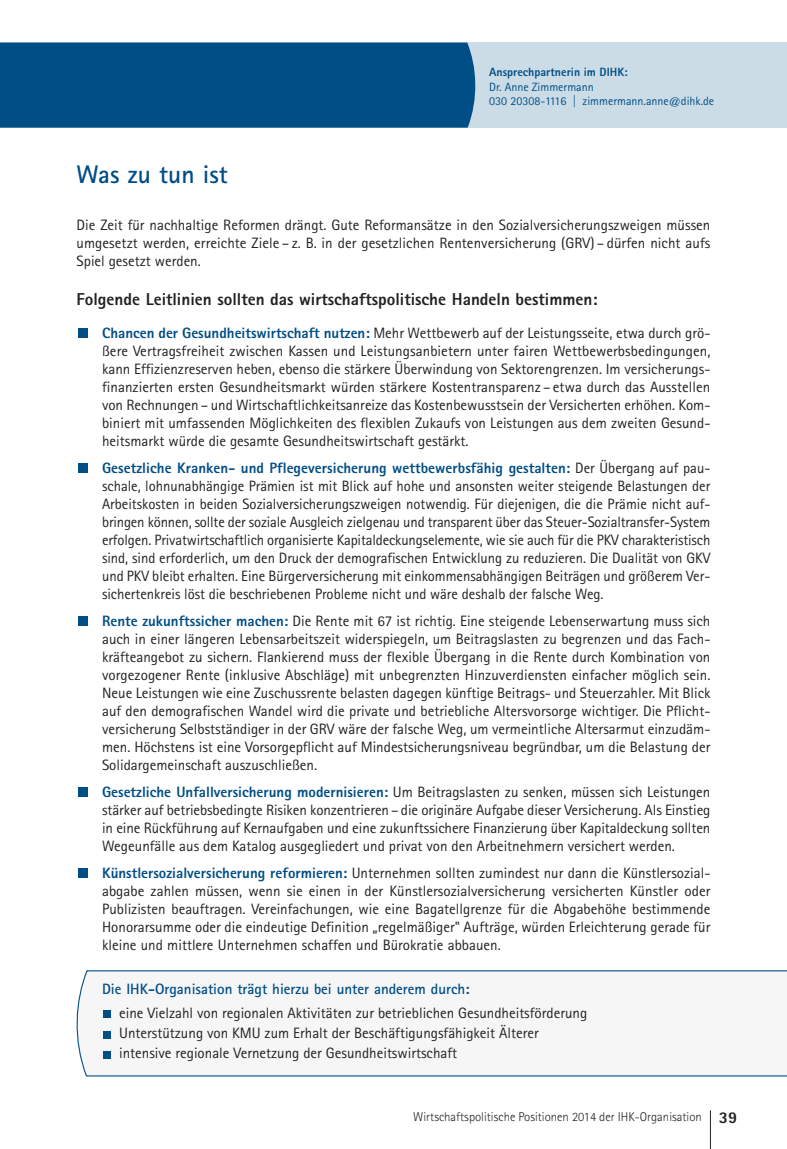
<style>
.page{position:relative;width:787px;height:1149px;background:#fff}
.page>*{position:absolute;margin:0;border:0;box-sizing:border-box;transform-origin:0 0}
.t1{font:700 25.5px "Agfa Rotis Sans Serif";color:#004e86}
.t2{font:800 17.25px "Agfa Rotis Sans Serif";color:#212120}
.t3{font:15px/18px "Agfa Rotis Sans Serif";color:#212120;text-align:justify}
.t4{font:700 15px "Agfa Rotis Sans Serif";color:#004e86}
.t5{font:300 12.75px "Agfa Rotis Sans Serif";color:#212120}
.t6{font:12px/14.4px "Agfa Rotis Sans Serif";color:#004e86}
.t7{font:800 12px "Agfa Rotis Sans Serif";color:#004e86}
.s1{font-weight:800;color:#004e86}
.s2{font-weight:800;font-size:16.5px}
</style>
<div class="page">
<div style="left:78px;top:328px;width:10px;height:10px;background:#004e86"></div>
<div style="left:78px;top:463px;width:10px;height:10px;background:#004e86"></div>
<div style="left:78px;top:616px;width:10px;height:10px;background:#004e86"></div>
<div style="left:78px;top:787px;width:10px;height:10px;background:#004e86"></div>
<div style="left:78px;top:868px;width:10px;height:10px;background:#004e86"></div>
<div style="left:0;top:43px;width:787px;height:85px;background:#ccdce7"></div>
<hr style="left:710px;top:1109px;width:1px;height:39px;background:#212120">
<div style="left:0;top:43px;width:476px;height:85px;background:#004e86"></div>
<div style="left:76px;top:970px;width:711px;height:106px;background:#f6f6f6"></div>
<div style="left:104px;top:1010px;width:7px;height:7px;background:#004e86"></div>
<div style="left:104px;top:1030px;width:7px;height:7px;background:#004e86"></div>
<div style="left:104px;top:1050px;width:7px;height:8px;background:#004e86"></div>
<h1 class="t1" style="left:77px;top:165px;width:153px">Was zu tun ist</h1>
<p class="t7" style="left:489px;top:68px;width:140px">Ansprechpartnerin im DIHK:</p>
<p class="t6" style="left:489px;top:81px;width:226px">Dr. Anne Zimmermann<br>030 20308-1116 | zimmermann.anne@dihk.de</p>
<p class="t3" style="left:77px;top:217px;width:635px">Die Zeit für nachhaltige Reformen drängt. Gute Reformansätze in den Sozialversicherungszweigen müssen umgesetzt werden, erreichte Ziele – z. B. in der gesetzlichen Rentenversicherung (GRV) – dürfen nicht aufs Spiel gesetzt werden.</p>
<p class="t2" style="left:77px;top:293px;width:522px">Folgende Leitlinien sollten das wirtschaftspolitische Handeln bestimmen:</p>
<p class="t3" style="left:102px;top:325px;width:610px"><span class="s1">Chancen der Gesundheitswirtschaft nutzen:</span> Mehr Wettbewerb auf der Leistungsseite, etwa durch grö&shy;ßere Vertragsfreiheit zwischen Kassen und Leistungsanbietern unter fairen Wettbewerbsbedingungen, kann Effizienzreserven heben, ebenso die stärkere Überwindung von Sektorengrenzen. Im versicherungs&shy;finanzierten ersten Gesundheitsmarkt würden stärkere Kostentransparenz – etwa durch das Ausstellen von Rechnungen – und Wirtschaftlichkeitsanreize das Kostenbewusstsein der Versicherten erhöhen. Kom&shy;biniert mit umfassenden Möglichkeiten des flexiblen Zukaufs von Leistungen aus dem zweiten Gesund&shy;heitsmarkt würde die gesamte Gesundheitswirtschaft gestärkt.</p>
<p class="t3" style="left:102px;top:460px;width:610px"><span class="s1">Gesetzliche Kranken- und Pflegeversicherung wettbewerbsfähig gestalten:</span> Der Übergang auf pau&shy;schale, lohnunabhängige Prämien ist mit Blick auf hohe und ansonsten weiter steigende Belastungen der Arbeitskosten in beiden Sozialversicherungszweigen notwendig. Für diejenigen, die die Prämie nicht auf&shy;bringen können, sollte der soziale Ausgleich zielgenau und transparent über das Steuer-Sozialtransfer-System erfolgen. Privatwirtschaftlich organisierte Kapitaldeckungselemente, wie sie auch für die PKV charakteristisch sind, sind erforderlich, um den Druck der demografischen Entwicklung zu reduzieren. Die Dualität von GKV und PKV bleibt erhalten. Eine Bürgerversicherung mit einkommensabhängigen Beiträgen und größerem Ver&shy;sichertenkreis löst die beschriebenen Probleme nicht und wäre deshalb der falsche Weg.</p>
<p class="t3" style="left:102px;top:613px;width:610px"><span class="s1">Rente zukunftssicher machen:</span> Die Rente mit 67 ist richtig. Eine steigende Lebenserwartung muss sich auch in einer längeren Lebensarbeitszeit widerspiegeln, um Beitragslasten zu begrenzen und das Fach&shy;kräfteangebot zu sichern. Flankierend muss der flexible Übergang in die Rente durch Kombination von vorgezogener Rente (inklusive Abschläge) mit unbegrenzten Hinzuverdiensten einfacher möglich sein.<br>Neue Leistungen wie eine Zuschussrente belasten dagegen künftige Beitrags- und Steuerzahler. Mit Blick auf den demografischen Wandel wird die private und betriebliche Altersvorsorge wichtiger. Die Pflicht&shy;versicherung Selbstständiger in der GRV wäre der falsche Weg, um vermeintliche Altersarmut einzudäm&shy;men. Höchstens ist eine Vorsorgepflicht auf Mindestsicherungsniveau begründbar, um die Belastung der Solidargemeinschaft auszuschließen.</p>
<p class="t3" style="left:102px;top:784px;width:610px"><span class="s1">Gesetzliche Unfallversicherung modernisieren:</span> Um Beitragslasten zu senken, müssen sich Leistungen stärker auf betriebsbedingte Risiken konzentrieren – die originäre Aufgabe dieser Versicherung. Als Einstieg in eine Rückführung auf Kernaufgaben und eine zukunftssichere Finanzierung über Kapitaldeckung sollten Wegeunfälle aus dem Katalog ausgegliedert und privat von den Arbeitnehmern versichert werden.</p>
<p class="t3" style="left:102px;top:865px;width:610px"><span class="s1">Künstlersozialversicherung reformieren:</span> Unternehmen sollten zumindest nur dann die Künstlersozial&shy;abgabe zahlen müssen, wenn sie einen in der Künstlersozialversicherung versicherten Künstler oder Publizisten beauftragen. Vereinfachungen, wie eine Bagatellgrenze für die Abgabehöhe bestimmende Honorarsumme oder die eindeutige Definition „regelmäßiger" Aufträge, würden Erleichterung gerade für kleine und mittlere Unternehmen schaffen und Bürokratie abbauen.</p>
<p class="t4" style="left:102px;top:982px;width:369px">Die IHK-Organisation trägt hierzu bei unter anderem durch:</p>
<p class="t3" style="left:119px;top:1003px;width:470px;line-height:20.2px;text-align:left">eine Vielzahl von regionalen Aktivitäten zur betrieblichen Gesundheitsförderung<br>Unterstützung von KMU zum Erhalt der Beschäftigungsfähigkeit Älterer intensive regionale Vernetzung der Gesundheitswirtschaft</p>
<p class="t5" style="left:413px;top:1111px;width:325px">Wirtschaftspolitische Positionen 2014 der IHK-Organisation <span class="s2">39</span></p>
</div>
